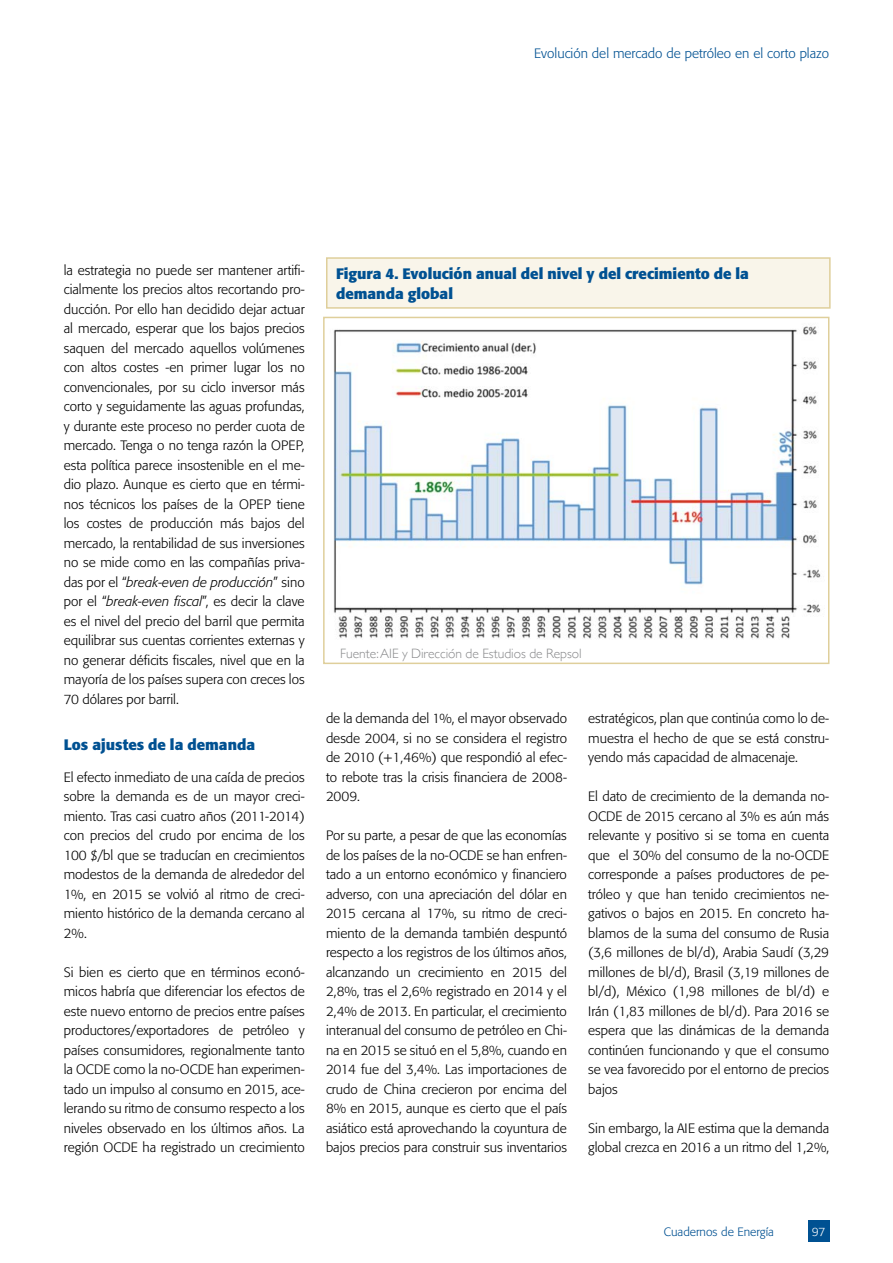
<style>
.page{position:relative;width:893px;height:1263px;background:#fff}
.page>*{position:absolute;margin:0;border:0;box-sizing:border-box;transform-origin:0 0}
.t1{font:700 15px/19.5px "Formata";color:#005192}
.t2{font:300 13.5px/19.5px "Formata";color:#000;text-align:justify}
.t3{font:300 13.5px "Formata";color:#005192}
.t4{font:300 13.5px "Gill Sans";color:#87888a}
.t5{font:300 12px "Formata";color:#005192}
.t6{font:300 12px "Formata";color:#fff}
.s1{font-style:italic}
</style>
<div class="page">
<div style="left:808px;top:1220px;width:21px;height:22px;background:#005192"></div>
<div style="left:327px;top:258px;width:503px;height:50px;background:#f9f5ea"></div>
<div style="left:326px;top:257px;width:505px;height:52px;border:2px solid #dfcf9b"></div>
<img style="left:333px;top:326px;width:488px;height:313px">
<div style="left:323px;top:317px;width:506px;height:347px;border:2px solid #dfcf9b"></div>
<p class="t3" style="left:534px;top:46px;width:296px">Evolución del mercado de petróleo en el corto plazo</p>
<p class="t2" style="left:64px;top:260px;width:242px">la estrategia no puede ser mantener artifi&shy;cialmente los precios altos recortando pro&shy;ducción. Por ello han decidido dejar actuar al mercado, esperar que los bajos precios saquen del mercado aquellos volúmenes con altos costes -en primer lugar los no convencionales, por su ciclo inversor más corto y seguidamente las aguas profundas, y durante este proceso no perder cuota de mercado. Tenga o no tenga razón la OPEP, esta política parece insostenible en el me&shy;dio plazo. Aunque es cierto que en térmi&shy;nos técnicos los países de la OPEP tiene los costes de producción más bajos del mercado, la rentabilidad de sus inversiones no se mide como en las compañías priva&shy;das por el “<span class="s1">break-even de producción</span>” sino por el “<span class="s1">break-even fiscal</span>”, es decir la clave es el nivel del precio del barril que permita equilibrar sus cuentas corrientes externas y no generar déficits fiscales, nivel que en la mayoría de los países supera con creces los 70 dólares por barril.</p>
<p class="t1" style="left:64px;top:735px;width:193px">Los ajustes de la demanda</p>
<p class="t2" style="left:64px;top:767px;width:242px">El efecto inmediato de una caída de precios sobre la demanda es de un mayor creci&shy;miento. Tras casi cuatro años (2011-2014) con precios del crudo por encima de los 100 $/bl que se traducían en crecimientos modestos de la demanda de alrededor del 1%, en 2015 se volvió al ritmo de creci&shy;miento histórico de la demanda cercano al 2%.</p>
<p class="t2" style="left:64px;top:962px;width:242px">Si bien es cierto que en términos econó&shy;micos habría que diferenciar los efectos de este nuevo entorno de precios entre países productores/exportadores de petróleo y países consumidores, regionalmente tanto la OCDE como la no-OCDE han experimen&shy;tado un impulso al consumo en 2015, ace&shy;lerando su ritmo de consumo respecto a los niveles observado en los últimos años. La región OCDE ha registrado un crecimiento</p>
<p class="t1" style="left:336px;top:264px;width:414px">Figura 4. Evolución anual del nivel y del crecimiento de la demanda global</p>
<p class="t4" style="left:340px;top:643px;width:243px">Fuente: AIE y Dirección de Estudios de Repsol</p>
<p class="t2" style="left:326px;top:709px;width:242px">de la demanda del 1%, el mayor observado desde 2004, si no se considera el registro de 2010 (+1,46%) que respondió al efec&shy;to rebote tras la crisis financiera de 2008- 2009.</p>
<p class="t2" style="left:326px;top:826px;width:242px">Por su parte, a pesar de que las economías de los países de la no-OCDE se han enfren&shy;tado a un entorno económico y financiero adverso, con una apreciación del dólar en 2015 cercana al 17%, su ritmo de creci&shy;miento de la demanda también despuntó respecto a los registros de los últimos años, alcanzando un crecimiento en 2015 del 2,8%, tras el 2,6% registrado en 2014 y el 2,4% de 2013. En particular, el crecimiento interanual del consumo de petróleo en Chi&shy;na en 2015 se situó en el 5,8%, cuando en 2014 fue del 3,4%. Las importaciones de crudo de China crecieron por encima del 8% en 2015, aunque es cierto que el país asiático está aprovechando la coyuntura de bajos precios para construir sus inventarios</p>
<p class="t2" style="left:588px;top:709px;width:242px">estratégicos, plan que continúa como lo de&shy;muestra el hecho de que se está constru&shy;yendo más capacidad de almacenaje.</p>
<p class="t2" style="left:588px;top:787px;width:242px">El dato de crecimiento de la demanda no-OCDE de 2015 cercano al 3% es aún más relevante y positivo si se toma en cuenta que el 30% del consumo de la no-OCDE corresponde a países productores de pe&shy;tróleo y que han tenido crecimientos ne&shy;gativos o bajos en 2015. En concreto ha&shy;blamos de la suma del consumo de Rusia (3,6 millones de bl/d), Arabia Saudí (3,29 millones de bl/d), Brasil (3,19 millones de bl/d), México (1,98 millones de bl/d) e Irán (1,83 millones de bl/d). Para 2016 se espera que las dinámicas de la demanda continúen funcionando y que el consumo se vea favorecido por el entorno de precios bajos</p>
<p class="t2" style="left:588px;top:1118px;width:242px">Sin embargo, la AIE estima que la demanda global crezca en 2016 a un ritmo del 1,2%,</p>
<p class="t5" style="left:664px;top:1224px;width:112px">Cuadernos de Energía</p>
<p class="t6" style="left:812px;top:1224px;width:15px">97</p>
</div>
